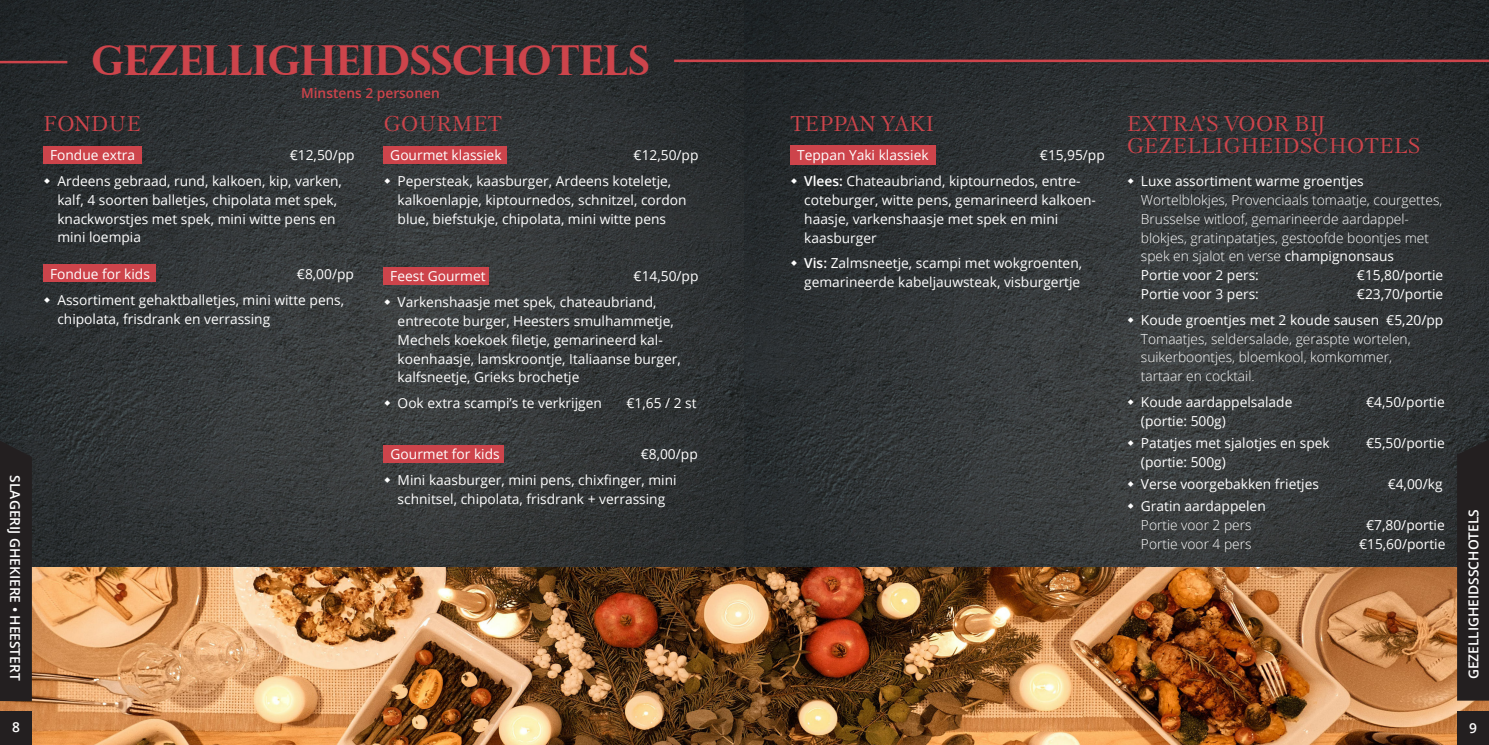
<style>
.page{position:relative;width:1489px;height:745px;background:#fff}
.page>*{position:absolute;margin:0;border:0;box-sizing:border-box;transform-origin:0 0}
.t1{font:700 41.25px "Perpetua Titling";color:#cd444b}
.t2{font:21.25px/22.5px "Petersburg";letter-spacing:.01em;color:#cd444b}
.t3{font:13.75px/18.8px "Open Sans";color:#fff}
.t4{font:300 13.75px/18.8px "Open Sans";color:#fff}
.t5{font:600 13.75px "Open Sans";color:#fff}
.t6{font:600 13.75px "Open Sans";color:#cd444b}
.s1{font-weight:600}
.s2{font-weight:400}
</style>
<div class="page">
<img style="left:0;top:0;width:744px;height:567px">
<img style="left:744px;top:0;width:744px;height:567px">
<img style="left:0;top:567px;width:1488px;height:177px">
<div style="left:0;top:710px;width:32px;height:34px;background:#231f20"></div>
<div style="left:0;top:440px;width:32px;height:260px;background:#231f20"></div>
<div style="left:43px;top:146px;width:99px;height:17px;background:#cd444b"></div>
<div style="left:43px;top:264px;width:112px;height:18px;background:#cd444b"></div>
<div style="left:383px;top:146px;width:124px;height:17px;background:#cd444b"></div>
<div style="left:383px;top:267px;width:106px;height:17px;background:#cd444b"></div>
<div style="left:383px;top:444px;width:121px;height:18px;background:#cd444b"></div>
<svg style="left:1456px;top:439px;width:32px;height:261px;background:#292322"></svg>
<div style="left:1456px;top:710px;width:32px;height:34px;background:#231f20"></div>
<hr style="left:674px;top:60px;width:814px;height:2px;background:#cd444b">
<div style="left:790px;top:145px;width:145px;height:20px;background:#cd444b"></div>
<hr style="left:0;top:61px;width:67px;height:2px;background:#cd444b">
<svg style="left:44px;top:178px;width:6px;height:6px"></svg>
<svg style="left:44px;top:296px;width:6px;height:6px"></svg>
<svg style="left:384px;top:178px;width:6px;height:6px"></svg>
<svg style="left:384px;top:299px;width:6px;height:6px"></svg>
<svg style="left:384px;top:400px;width:6px;height:6px"></svg>
<svg style="left:384px;top:476px;width:6px;height:6px"></svg>
<svg style="left:791px;top:178px;width:5px;height:6px"></svg>
<svg style="left:791px;top:260px;width:5px;height:6px"></svg>
<svg style="left:1127px;top:178px;width:6px;height:6px"></svg>
<svg style="left:1127px;top:317px;width:6px;height:5px"></svg>
<svg style="left:1127px;top:399px;width:6px;height:5px"></svg>
<svg style="left:1127px;top:440px;width:6px;height:5px"></svg>
<svg style="left:1127px;top:481px;width:6px;height:5px"></svg>
<svg style="left:1127px;top:503px;width:6px;height:6px"></svg>
<p class="t5" style="left:24px;top:475px;width:206px;rotate:90deg">SLAGERIJ GHEKIERE • HEESTERT</p>
<p class="t5" style="left:12px;top:717px;width:9px">8</p>
<h1 class="t1" style="left:91px;top:34px;width:559px">GEZELLIGHEIDSSCHOTELS</h1>
<p class="t6" style="left:301px;top:84px;width:140px">Minstens 2 personen</p>
<h2 class="t2" style="left:43px;top:112px;width:99px">FONDUE</h2>
<p class="t3" style="left:50px;top:145px;width:87px">Fondue extra</p>
<p class="t3" style="left:57px;top:142px;width:299px;line-height:25.9px;text-indent:232px">€12,50/pp<br>Ardeens gebraad, rund, kalkoen, kip, varken,</p>
<p class="t3" style="left:57px;top:190px;width:281px;text-align:justify">kalf, 4 soorten balletjes, chipolata met spek, knackworstjes met spek, mini witte pens en mini loempia</p>
<p class="t3" style="left:50px;top:264px;width:101px">Fondue for kids</p>
<p class="t3" style="left:57px;top:260px;width:298px;line-height:25.9px;text-indent:239px">€8,00/pp<br>Assortiment gehaktballetjes, mini witte pens,</p>
<p class="t3" style="left:57px;top:308px;width:214px">chipolata, frisdrank en verrassing</p>
<h2 class="t2" style="left:383px;top:112px;width:120px">GOURMET</h2>
<p class="t3" style="left:390px;top:145px;width:113px">Gourmet klassiek</p>
<p class="t3" style="left:397px;top:142px;width:302px;line-height:25.9px;text-indent:236px">€12,50/pp<br>Pepersteak, kaasburger, Ardeens koteletje,</p>
<p class="t3" style="left:397px;top:190px;width:290px">kalkoenlapje, kiptournedos, schnitzel, cordon blue, biefstukje, chipolata, mini witte pens</p>
<p class="t3" style="left:397px;top:263px;width:302px;line-height:25.9px;text-indent:236px">€14,50/pp<br>Varkenshaasje met spek, chateaubriand,</p>
<p class="t3" style="left:397px;top:311px;width:285px">entrecote burger, Heesters smulhammetje, Mechels koekoek filetje, gemarineerd kal&shy;koenhaasje, lamskroontje, Italiaanse burger, kalfsneetje, Grieks brochetje</p>
<p class="t3" style="left:397px;top:393px;width:206px">Ook extra scampi’s te verkrijgen</p>
<p class="t3" style="left:626px;top:393px;width:72px">€1,65 / 2 st</p>
<p class="t3" style="left:390px;top:444px;width:111px">Gourmet for kids</p>
<p class="t3" style="left:390px;top:266px;width:97px">Feest Gourmet</p>
<p class="t3" style="left:397px;top:440px;width:301px;line-height:25.9px;text-indent:243px">€8,00/pp<br>Mini kaasburger, mini pens, chixfinger, mini</p>
<p class="t3" style="left:397px;top:488px;width:269px">schnitsel, chipolata, frisdrank + verrassing</p>
<h2 class="t2" style="left:790px;top:112px;width:145px">TEPPAN YAKI</h2>
<p class="t3" style="left:797px;top:145px;width:133px">Teppan Yaki klassiek</p>
<p class="t3" style="left:804px;top:142px;width:302px;line-height:25.9px;text-indent:236px">€15,95/pp<br><span class="s1">Vlees:</span> Chateaubriand, kiptournedos, entre-</p>
<p class="t3" style="left:804px;top:190px;width:293px">coteburger, witte pens, gemarineerd kalkoen&shy;haasje, varkenshaasje met spek en mini kaasburger</p>
<p class="t3" style="left:804px;top:253px;width:279px"><span class="s1">Vis:</span> Zalmsneetje, scampi met wokgroenten, gemarineerde kabeljauwsteak, visburgertje</p>
<h2 class="t2" style="left:1126px;top:112px;width:295px">EXTRA’S VOOR BIJ<br>GEZELLIGHEIDSCHOTELS</h2>
<p class="t3" style="left:1140px;top:171px;width:224px">Luxe assortiment warme groentjes</p>
<p class="t4" style="left:1140px;top:190px;width:303px">Wortelblokjes, Provenciaals tomaatje, courgettes, Brusselse witloof, gemarineerde aardappel&shy;blokjes, gratinpatatjes, gestoofde boontjes met spek en sjalot en verse <span class="s2">champignonsaus<br>Portie voor 2 pers:</span></p>
<p class="t3" style="left:1356px;top:265px;width:88px">€15,80/portie</p>
<p class="t3" style="left:1140px;top:280px;width:304px;line-height:25.9px;text-align:right">€23,70/portie<br>Koude groentjes met 2 koude sausen €5,20/pp</p>
<p class="t4" style="left:1140px;top:328px;width:271px">Tomaatjes, seldersalade, geraspte wortelen, suikerboontjes, bloemkool, komkommer, tartaar en cocktail.</p>
<p class="t3" style="left:1140px;top:392px;width:153px">Koude aardappelsalade</p>
<p class="t3" style="left:1365px;top:392px;width:80px">€4,50/portie</p>
<p class="t3" style="left:1140px;top:409px;width:190px;line-height:22.2px">(portie: 500g)<br>Patatjes met sjalotjes en spek</p>
<p class="t3" style="left:1140px;top:284px;width:119px">Portie voor 3 pers:</p>
<p class="t3" style="left:1365px;top:433px;width:80px">€5,50/portie</p>
<p class="t3" style="left:1140px;top:450px;width:180px;line-height:22.2px">(portie: 500g)<br>Verse voorgebakken frietjes</p>
<p class="t3" style="left:1387px;top:474px;width:56px">€4,00/kg</p>
<p class="t3" style="left:1140px;top:496px;width:126px">Gratin aardappelen</p>
<p class="t4" style="left:1140px;top:515px;width:112px">Portie voor 2 pers</p>
<p class="t3" style="left:1365px;top:515px;width:80px">€7,80/portie</p>
<p class="t4" style="left:1140px;top:534px;width:112px">Portie voor 4 pers</p>
<p class="t3" style="left:1358px;top:534px;width:88px">€15,60/portie</p>
<p class="t5" style="left:1463px;top:679px;width:172px;rotate:-90deg">GEZELLIGHEIDSSCHOTELS</p>
<p class="t5" style="left:1468px;top:717px;width:9px">9</p>
</div>
